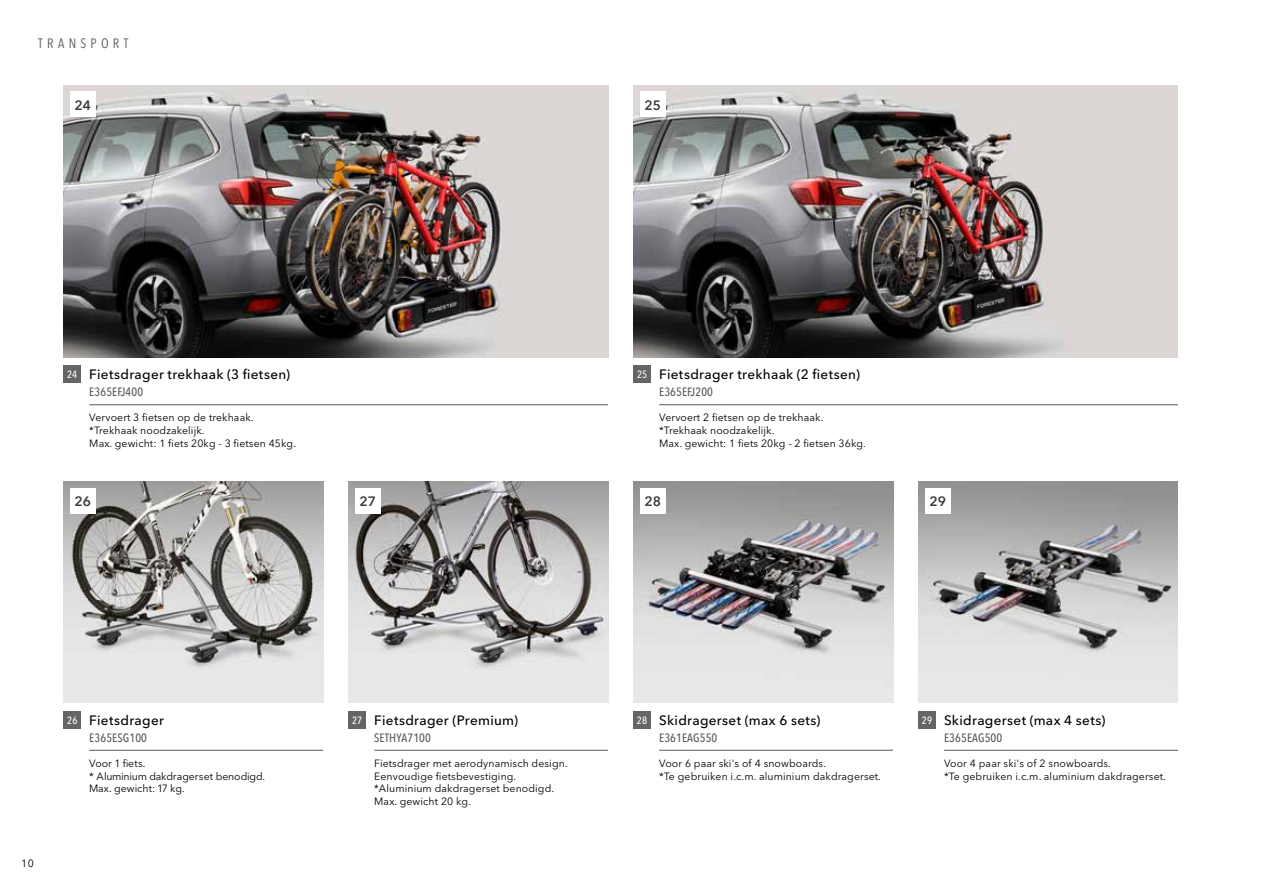
<style>
.page{position:relative;width:1263px;height:893px;background:#fff}
.page>*{position:absolute;margin:0;border:0;box-sizing:border-box;transform-origin:0 0}
.t1{font:500 13.5px "Avenir Next LT Pro";letter-spacing:.02em;color:#000}
.t2{font:600 13.5px "Avenir Next LT Pro";letter-spacing:.01em;color:#3f3b3a}
.t3{font:condensed 13.5px "Avenir Next LT Pro";letter-spacing:.32em;color:#5a5757}
.t4{font:500 condensed 12px "Avenir Next LT Pro";letter-spacing:.01em;color:#5a5757}
.t5{font:10.5px/12.8px "Avenir Next LT Pro";letter-spacing:.01em;color:#000}
.t6{font:10.5px/12.8px "Avenir Next LT Pro";letter-spacing:-.01em;color:#000}
.t7{font:500 condensed 10.5px "Avenir Next LT Pro";letter-spacing:.015em;color:#fff}
</style>
<div class="page">
<img style="left:349px;top:482px;width:259px;height:221px">
<img style="left:64px;top:482px;width:259px;height:221px">
<img style="left:634px;top:482px;width:259px;height:221px">
<img style="left:918px;top:482px;width:260px;height:221px">
<img style="left:64px;top:85px;width:544px;height:272px">
<img style="left:634px;top:85px;width:544px;height:272px">
<hr style="left:89px;top:750px;width:234px;height:1px;background:#5a5757">
<hr style="left:659px;top:750px;width:234px;height:1px;background:#5a5757">
<hr style="left:89px;top:404px;width:519px;height:1px;background:#5a5757">
<hr style="left:659px;top:404px;width:519px;height:1px;background:#5a5757">
<hr style="left:944px;top:750px;width:234px;height:1px;background:#5a5757">
<hr style="left:374px;top:750px;width:234px;height:1px;background:#5a5757">
<div style="left:349px;top:711px;width:17px;height:17px;background:#666565"></div>
<div style="left:918px;top:711px;width:17px;height:17px;background:#666565"></div>
<div style="left:634px;top:366px;width:17px;height:17px;background:#666565"></div>
<div style="left:64px;top:711px;width:17px;height:17px;background:#666565"></div>
<div style="left:64px;top:366px;width:17px;height:17px;background:#666565"></div>
<div style="left:634px;top:711px;width:17px;height:17px;background:#666565"></div>
<div style="left:355px;top:488px;width:26px;height:25px;background:#fff"></div>
<div style="left:925px;top:488px;width:25px;height:25px;background:#fff"></div>
<div style="left:640px;top:91px;width:25px;height:26px;background:#fff"></div>
<div style="left:70px;top:488px;width:26px;height:25px;background:#fff"></div>
<div style="left:70px;top:91px;width:26px;height:26px;background:#fff"></div>
<div style="left:640px;top:488px;width:25px;height:25px;background:#fff"></div>
<p class="t3" style="left:38px;top:36px;width:92px">TRANSPORT</p>
<p class="t2" style="left:75px;top:97px;width:18px">24</p>
<p class="t2" style="left:644px;top:97px;width:18px">25</p>
<p class="t7" style="left:67px;top:368px;width:12px">24</p>
<p class="t1" style="left:89px;top:366px;width:202px">Fietsdrager trekhaak (3 fietsen)</p>
<p class="t4" style="left:89px;top:385px;width:55px">E365EFJ400</p>
<p class="t5" style="left:89px;top:411px;width:208px">Vervoert 3 fietsen op de trekhaak. *Trekhaak noodzakelijk.<br>Max. gewicht: 1 fiets 20kg - 3 fietsen 45kg.</p>
<p class="t7" style="left:637px;top:368px;width:12px">25</p>
<p class="t1" style="left:659px;top:366px;width:202px">Fietsdrager trekhaak (2 fietsen)</p>
<p class="t4" style="left:659px;top:385px;width:55px">E365EFJ200</p>
<p class="t5" style="left:659px;top:411px;width:208px">Vervoert 2 fietsen op de trekhaak. *Trekhaak noodzakelijk.<br>Max. gewicht: 1 fiets 20kg - 2 fietsen 36kg.</p>
<p class="t2" style="left:75px;top:494px;width:18px">26</p>
<p class="t2" style="left:359px;top:494px;width:18px">27</p>
<p class="t2" style="left:929px;top:494px;width:18px">29</p>
<p class="t2" style="left:644px;top:494px;width:18px">28</p>
<p class="t5" style="left:21px;top:857px;width:14px">10</p>
<p class="t7" style="left:67px;top:714px;width:12px">26</p>
<p class="t1" style="left:89px;top:712px;width:76px">Fietsdrager</p>
<p class="t6" style="left:89px;top:757px;width:178px">Voor 1 fiets.<br>* Aluminium dakdragerset benodigd.<br>Max. gewicht: 17 kg.</p>
<p class="t1" style="left:374px;top:712px;width:145px">Fietsdrager (Premium)</p>
<p class="t5" style="left:374px;top:757px;width:195px">Fietsdrager met aerodynamisch design.<br>Eenvoudige fietsbevestiging. *Aluminium dakdragerset benodigd.<br>Max. gewicht 20 kg.</p>
<p class="t1" style="left:659px;top:712px;width:163px">Skidragerset (max 6 sets)</p>
<p class="t4" style="left:659px;top:730px;width:60px">E361EAG550</p>
<p class="t5" style="left:659px;top:757px;width:223px">Voor 6 paar ski's of 4 snowboards.<br>*Te gebruiken i.c.m. aluminium dakdragerset.</p>
<p class="t7" style="left:352px;top:714px;width:12px">27</p>
<p class="t7" style="left:922px;top:714px;width:12px">29</p>
<p class="t7" style="left:637px;top:714px;width:12px">28</p>
<p class="t4" style="left:89px;top:730px;width:59px">E365ESG100</p>
<p class="t4" style="left:374px;top:730px;width:58px">SETHYA7100</p>
<p class="t1" style="left:944px;top:712px;width:163px">Skidragerset (max 4 sets)</p>
<p class="t4" style="left:944px;top:730px;width:60px">E365EAG500</p>
<p class="t5" style="left:944px;top:757px;width:223px">Voor 4 paar ski's of 2 snowboards.<br>*Te gebruiken i.c.m. aluminium dakdragerset.</p>
</div>
